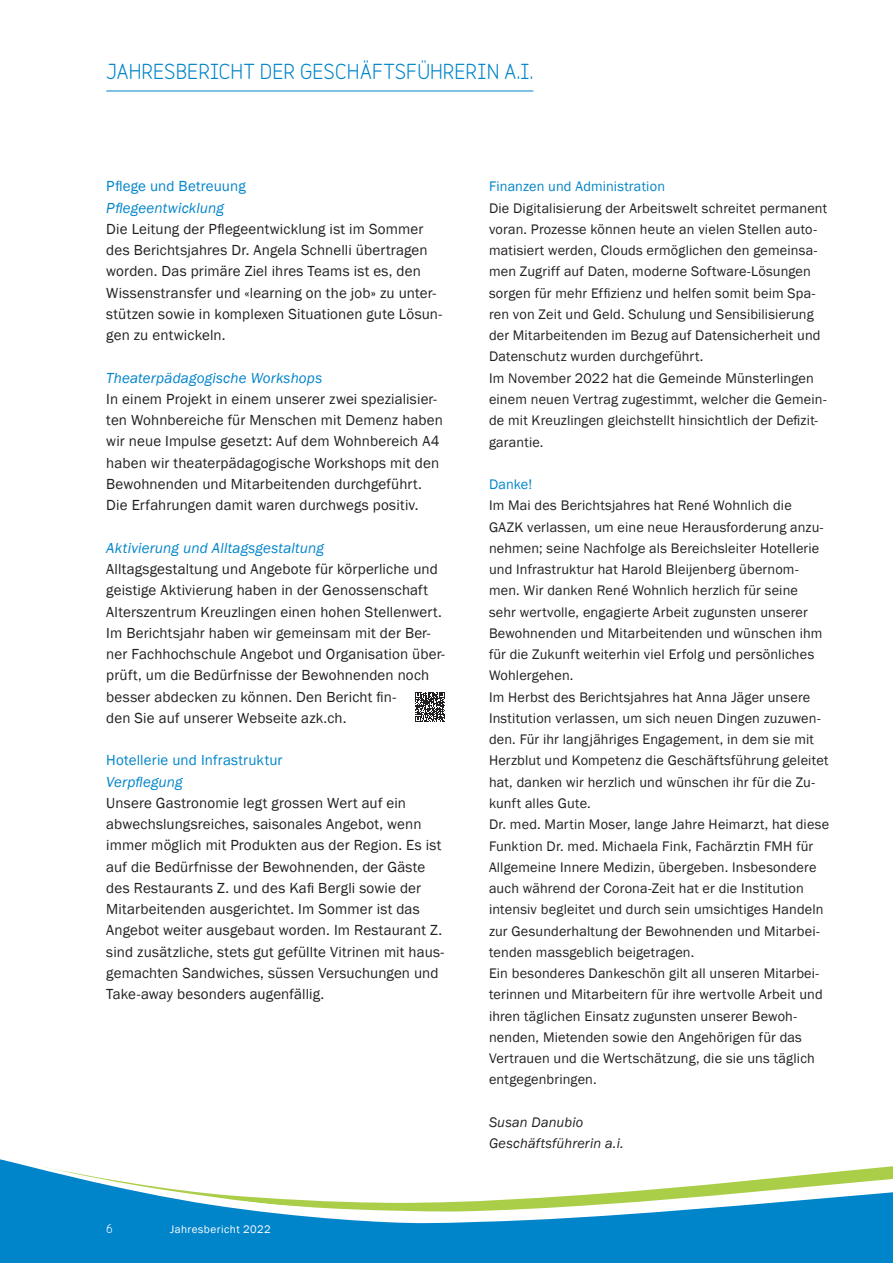
<style>
.page{position:relative;width:893px;height:1263px;background:#fff}
.page>*{position:absolute;margin:0;border:0;box-sizing:border-box;transform-origin:0 0}
.t1{font:700 19.5px "Variable";letter-spacing:.005em;color:#0084ca}
.t2{font:15px/21.3px "Franklin Gothic";letter-spacing:.01em;color:#231f20}
.t3{font:italic 15px "Franklin Gothic";letter-spacing:.01em;color:#0084ca}
.t4{font:15px "Franklin Gothic";letter-spacing:.01em;color:#0084ca}
.t5{font:14.25px/21.3px "Franklin Gothic";letter-spacing:.01em;color:#231f20}
.t6{font:italic 14.25px/21.3px "Franklin Gothic";letter-spacing:.015em;color:#231f20}
.t7{font:14.25px "Franklin Gothic";letter-spacing:.01em;color:#0084ca}
.t8{font:11.25px "Franklin Gothic";letter-spacing:.04em;color:#fff}
.t9{font:700 11.25px "Variable";color:#fff}
</style>
<div class="page">
<div style="left:0;top:1223px;width:893px;height:40px;background:#0084ca"></div>
<svg style="left:0;top:1159px;width:893px;height:64px"></svg>
<hr style="left:106px;top:91px;width:427px;height:1px;background:#0084ca">
<svg style="left:415px;top:692px;width:30px;height:30px"></svg>
<h1 class="t1" style="left:106px;top:60px;width:429px">JAHRESBERICHT DER GESCHÄFTSFÜHRERIN A.I.</h1>
<p class="t4" style="left:106px;top:177px;width:141px">Pflege und Betreuung</p>
<p class="t3" style="left:106px;top:198px;width:119px">Pflegeentwicklung</p>
<p class="t2" style="left:106px;top:219px;width:337px">Die Leitung der Pflegeentwicklung ist im Sommer des Berichtsjahres Dr. Angela Schnelli übertragen worden. Das primäre Ziel ihres Teams ist es, den Wissenstransfer und «learning on the job» zu unter&shy;stützen sowie in komplexen Situationen gute Lösun&shy;gen zu entwickeln.</p>
<p class="t3" style="left:106px;top:368px;width:217px">Theaterpädagogische Workshops</p>
<p class="t2" style="left:106px;top:389px;width:338px">In einem Projekt in einem unserer zwei spezialisier&shy;ten Wohnbereiche für Menschen mit Demenz haben wir neue Impulse gesetzt: Auf dem Wohnbereich A4 haben wir theaterpädagogische Workshops mit den Bewohnenden und Mitarbeitenden durchgeführt.<br>Die Erfahrungen damit waren durchwegs positiv.</p>
<p class="t3" style="left:106px;top:538px;width:219px">Aktivierung und Alltagsgestaltung</p>
<p class="t2" style="left:106px;top:559px;width:340px">Alltagsgestaltung und Angebote für körperliche und geistige Aktivierung haben in der Genossenschaft Alterszentrum Kreuzlingen einen hohen Stellenwert.<br>Im Berichtsjahr haben wir gemeinsam mit der Ber&shy;ner Fachhochschule Angebot und Organisation über&shy;prüft, um die Bedürfnisse der Bewohnenden noch besser abdecken zu können. Den Bericht fin-<br>den Sie auf unserer Webseite azk.ch.</p>
<p class="t4" style="left:106px;top:751px;width:178px">Hotellerie und Infrastruktur</p>
<p class="t3" style="left:106px;top:772px;width:78px">Verpflegung</p>
<p class="t2" style="left:106px;top:792px;width:340px">Unsere Gastronomie legt grossen Wert auf ein abwechslungsreiches, saisonales Angebot, wenn immer möglich mit Produkten aus der Region. Es ist auf die Bedürfnisse der Bewohnenden, der Gäste des Restaurants Z. und des Kafi Bergli sowie der Mitarbeitenden ausgerichtet. Im Sommer ist das Angebot weiter ausgebaut worden. Im Restaurant Z. sind zusätzliche, stets gut gefüllte Vitrinen mit haus&shy;gemachten Sandwiches, süssen Versuchungen und Take-away besonders augenfällig.</p>
<p class="t9" style="left:106px;top:1222px;width:8px">6</p>
<p class="t8" style="left:170px;top:1222px;width:102px">Jahresbericht 2022</p>
<p class="t7" style="left:489px;top:178px;width:178px">Finanzen und Administration</p>
<p class="t5" style="left:489px;top:198px;width:340px">Die Digitalisierung der Arbeitswelt schreitet permanent voran. Prozesse können heute an vielen Stellen auto&shy;matisiert werden, Clouds ermöglichen den gemeinsa&shy;men Zugriff auf Daten, moderne Software-Lösungen sorgen für mehr Effizienz und helfen somit beim Spa&shy;ren von Zeit und Geld. Schulung und Sensibilisierung der Mitarbeitenden im Bezug auf Datensicherheit und Datenschutz wurden durchgeführt.<br>Im November 2022 hat die Gemeinde Münsterlingen einem neuen Vertrag zugestimmt, welcher die Gemein&shy;de mit Kreuzlingen gleichstellt hinsichtlich der Defizit&shy;garantie.</p>
<p class="t7" style="left:489px;top:475px;width:45px">Danke!</p>
<p class="t5" style="left:489px;top:495px;width:342px">Im Mai des Berichtsjahres hat René Wohnlich die GAZK verlassen, um eine neue Herausforderung anzu&shy;nehmen; seine Nachfolge als Bereichsleiter Hotellerie und Infrastruktur hat Harold Bleijenberg übernom&shy;men. Wir danken René Wohnlich herzlich für seine<br>sehr wertvolle, engagierte Arbeit zugunsten unserer Bewohnenden und Mitarbeitenden und wünschen ihm für die Zukunft weiterhin viel Erfolg und persönliches Wohlergehen.<br>Im Herbst des Berichtsjahres hat Anna Jäger unsere Institution verlassen, um sich neuen Dingen zuzuwen&shy;den. Für ihr langjähriges Engagement, in dem sie mit Herzblut und Kompetenz die Geschäftsführung geleitet hat, danken wir herzlich und wünschen ihr für die Zu&shy;kunft alles Gute.<br>Dr. med. Martin Moser, lange Jahre Heimarzt, hat diese Funktion Dr. med. Michaela Fink, Fachärztin FMH für Allgemeine Innere Medizin, übergeben. Insbesondere auch während der Corona-Zeit hat er die Institution intensiv begleitet und durch sein umsichtiges Handeln zur Gesunderhaltung der Bewohnenden und Mitarbei&shy;tenden massgeblich beigetragen.<br>Ein besonderes Dankeschön gilt all unseren Mitarbei&shy;terinnen und Mitarbeitern für ihre wertvolle Arbeit und ihren täglichen Einsatz zugunsten unserer Bewoh&shy;nenden, Mietenden sowie den Angehörigen für das Vertrauen und die Wertschätzung, die sie uns täglich entgegenbringen.</p>
<p class="t6" style="left:489px;top:1112px;width:136px">Susan Danubio<br>Geschäftsführerin a.i.</p>
</div>
